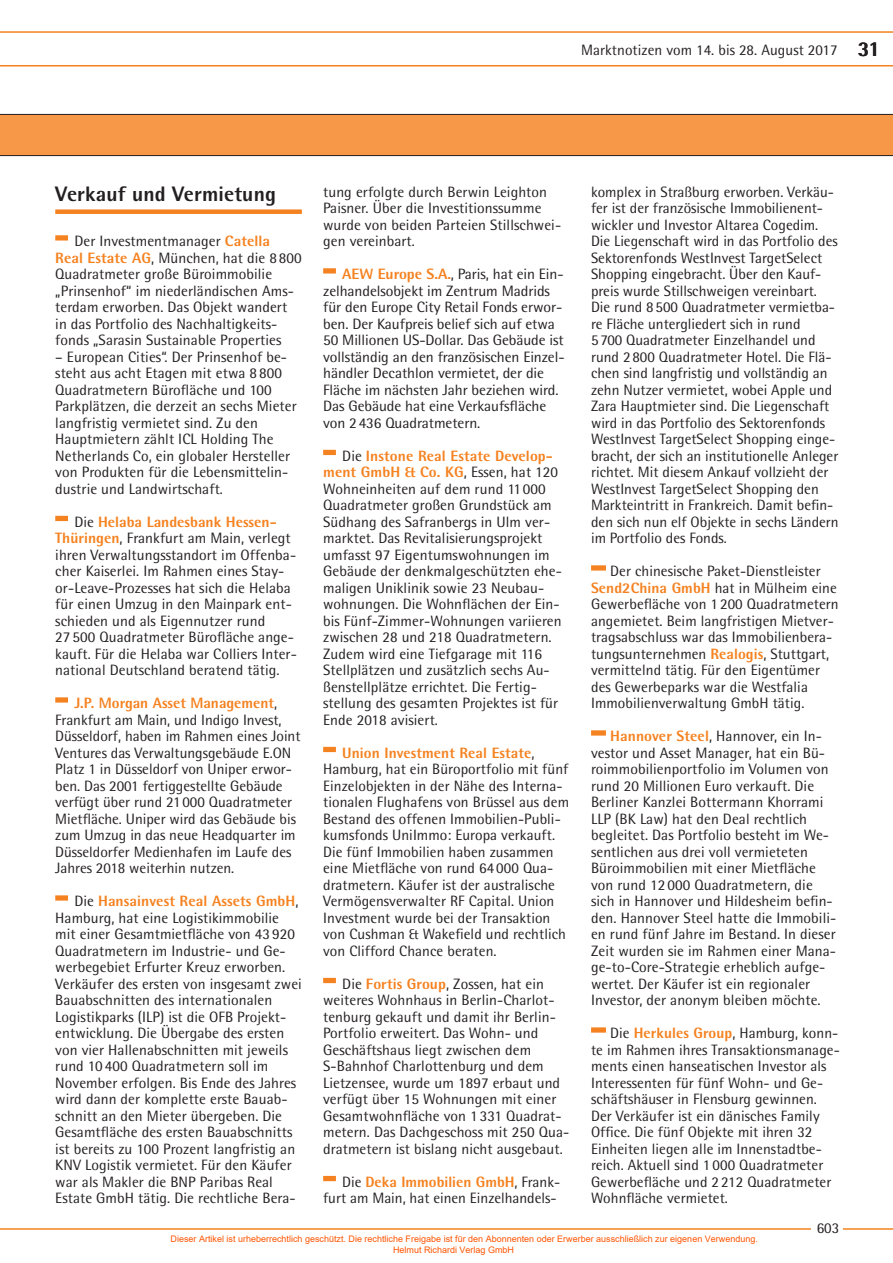
<style>
.page{position:relative;width:893px;height:1263px;background:#fff}
.page>*{position:absolute;margin:0;border:0;box-sizing:border-box;transform-origin:0 0}
.t1{font:800 21px "Rotis Semi Sans";letter-spacing:.005em;color:#231f20}
.t2{font:15px/16.5px "Rotis Semi Sans";letter-spacing:.005em;color:#231f20}
.t3{font:9px/10.8px "Arial";color:#ff5400}
.s1{font-weight:800;color:#f58220}
</style>
<div class="page">
<svg style="left:0;top:31px;width:893px;height:36px"></svg>
<hr style="left:0;top:1228px;width:893px;height:2px;background:#f58220">
<div style="left:0;top:114px;width:893px;height:42px;background:#f79848"></div>
<div style="left:55px;top:209px;width:247px;height:5px;background:#f58220"></div>
<div style="left:55px;top:235px;width:13px;height:6px;background:#f58220"></div>
<div style="left:55px;top:516px;width:13px;height:5px;background:#f58220"></div>
<div style="left:55px;top:697px;width:13px;height:6px;background:#f58220"></div>
<div style="left:55px;top:895px;width:13px;height:6px;background:#f58220"></div>
<div style="left:323px;top:268px;width:13px;height:6px;background:#f58220"></div>
<div style="left:323px;top:450px;width:13px;height:5px;background:#f58220"></div>
<div style="left:323px;top:747px;width:13px;height:5px;background:#f58220"></div>
<div style="left:323px;top:978px;width:13px;height:5px;background:#f58220"></div>
<div style="left:323px;top:1176px;width:13px;height:5px;background:#f58220"></div>
<div style="left:811px;top:1215px;width:32px;height:31px;background:#fff"></div>
<div style="left:591px;top:565px;width:15px;height:6px;background:#f58220"></div>
<div style="left:591px;top:730px;width:15px;height:6px;background:#f58220"></div>
<div style="left:591px;top:1027px;width:15px;height:6px;background:#f58220"></div>
<p class="t2" style="left:581px;top:42px;width:258px">Marktnotizen vom 14. bis 28. August 2017</p>
<h1 class="t1" style="left:858px;top:35px;width:24px">31</h1>
<p class="t2" style="left:591px;top:183px;width:249px">komplex in Straßburg erworben. Verkäu&shy;fer ist der französische Immobilienent&shy;wickler und Investor Altarea Cogedim.<br>Die Liegenschaft wird in das Portfolio des Sektorenfonds WestInvest TargetSelect Shopping eingebracht. Über den Kauf&shy;preis wurde Stillschweigen vereinbart.<br>Die rund 8500 Quadratmeter vermietba&shy;re Fläche untergliedert sich in rund<br>5700 Quadratmeter Einzelhandel und rund 2800 Quadratmeter Hotel. Die Flä&shy;chen sind langfristig und vollständig an zehn Nutzer vermietet, wobei Apple und Zara Hauptmieter sind. Die Liegenschaft wird in das Portfolio des Sektorenfonds WestInvest TargetSelect Shopping einge&shy;bracht, der sich an institutionelle Anleger richtet. Mit diesem Ankauf vollzieht der WestInvest TargetSelect Shopping den Markteintritt in Frankreich. Damit befin&shy;den sich nun elf Objekte in sechs Ländern im Portfolio des Fonds.</p>
<p class="t2" style="left:591px;top:563px;width:249px;text-indent:19px">Der chinesische Paket-Dienstleister <span class="s1">Send2China GmbH</span> hat in Mülheim eine Gewerbefläche von 1 200 Quadratmetern angemietet. Beim langfristigen Mietver&shy;tragsabschluss war das Immobilienbera&shy;tungsunternehmen <span class="s1">Realogis</span>, Stuttgart, vermittelnd tätig. Für den Eigentümer des Gewerbeparks war die Westfalia Immobilienverwaltung GmbH tätig.</p>
<p class="t2" style="left:591px;top:728px;width:247px;text-indent:19px"><span class="s1">Hannover Steel</span>, Hannover, ein In&shy;vestor und Asset Manager, hat ein Bü&shy;roimmobilienportfolio im Volumen von rund 20 Millionen Euro verkauft. Die Berliner Kanzlei Bottermann Khorrami LLP (BK Law) hat den Deal rechtlich begleitet. Das Portfolio besteht im We&shy;sentlichen aus drei voll vermieteten Büroimmobilien mit einer Mietfläche von rund 12 000 Quadratmetern, die sich in Hannover und Hildesheim befin&shy;den. Hannover Steel hatte die Immobili&shy;en rund fünf Jahre im Bestand. In dieser Zeit wurden sie im Rahmen einer Mana&shy;ge-to-Core-Strategie erheblich aufge&shy;wertet. Der Käufer ist ein regionaler Investor, der anonym bleiben möchte.</p>
<p class="t2" style="left:591px;top:1025px;width:249px;text-indent:19px">Die <span class="s1">Herkules Group</span>, Hamburg, konn&shy;te im Rahmen ihres Transaktionsmanage&shy;ments einen hanseatischen Investor als Interessenten für fünf Wohn- und Ge&shy;schäftshäuser in Flensburg gewinnen.<br>Der Verkäufer ist ein dänisches Family Office. Die fünf Objekte mit ihren 32<br>Einheiten liegen alle im Innenstadtbe&shy;reich. Aktuell sind 1 000 Quadratmeter Gewerbefläche und 2 212 Quadratmeter Wohnfläche vermietet.</p>
<p class="t3" style="left:393px;top:1233px;width:366px;text-indent:-223px">Dieser Artikel ist urheberrechtlich geschützt. Die rechtliche Freigabe ist für den Abonnenten oder Erwerber ausschließlich zur eigenen Verwendung.<br>Helmut Richardi Verlag GmbH</p>
<p class="t2" style="left:323px;top:183px;width:240px">tung erfolgte durch Berwin Leighton<br>Paisner. Über die Investitionssumme wurde von beiden Parteien Stillschwei&shy;gen vereinbart.</p>
<p class="t2" style="left:323px;top:266px;width:243px;text-indent:19px"><span class="s1">AEW Europe S.A.</span>, Paris, hat ein Ein&shy;zelhandelsobjekt im Zentrum Madrids für den Europe City Retail Fonds erwor&shy;ben. Der Kaufpreis belief sich auf etwa 50 Millionen US-Dollar. Das Gebäude ist vollständig an den französischen Einzel&shy;händler Decathlon vermietet, der die Fläche im nächsten Jahr beziehen wird.<br>Das Gebäude hat eine Verkaufsfläche von 2436 Quadratmetern.</p>
<p class="t2" style="left:323px;top:447px;width:240px;text-indent:19px">Die <span class="s1">Instone Real Estate Develop&shy;ment GmbH &amp; Co. KG</span>, Essen, hat 120<br>Wohneinheiten auf dem rund 11 000<br>Quadratmeter großen Grundstück am Südhang des Safranbergs in Ulm ver&shy;marktet. Das Revitalisierungsprojekt umfasst 97 Eigentumswohnungen im Gebäude der denkmalgeschützten ehe&shy;maligen Uniklinik sowie 23 Neubau&shy;wohnungen. Die Wohnflächen der Ein&shy;bis Fünf-Zimmer-Wohnungen variieren zwischen 28 und 218 Quadratmetern.<br>Zudem wird eine Tiefgarage mit 116<br>Stellplätzen und zusätzlich sechs Au&shy;ßenstellplätze errichtet. Die Fertig&shy;stellung des gesamten Projektes ist für Ende 2018 avisiert.</p>
<p class="t2" style="left:323px;top:744px;width:247px;text-indent:19px"><span class="s1">Union Investment Real Estate</span>, Hamburg, hat ein Büroportfolio mit fünf Einzelobjekten in der Nähe des Interna&shy;tionalen Flughafens von Brüssel aus dem Bestand des offenen Immobilien-Publi&shy;kumsfonds UniImmo: Europa verkauft.<br>Die fünf Immobilien haben zusammen eine Mietfläche von rund 64 000 Qua&shy;dratmetern. Käufer ist der australische Vermögensverwalter RF Capital. Union Investment wurde bei der Transaktion von Cushman &amp; Wakefield und rechtlich von Clifford Chance beraten.</p>
<p class="t2" style="left:323px;top:975px;width:248px;text-indent:19px">Die <span class="s1">Fortis Group</span>, Zossen, hat ein weiteres Wohnhaus in Berlin-Charlot&shy;tenburg gekauft und damit ihr Berlin-Portfolio erweitert. Das Wohn- und Geschäftshaus liegt zwischen dem S-Bahnhof Charlottenburg und dem Lietzensee, wurde um 1897 erbaut und verfügt über 15 Wohnungen mit einer Gesamtwohnfläche von 1 331 Quadrat&shy;metern. Das Dachgeschoss mit 250 Qua&shy;dratmetern ist bislang nicht ausgebaut.</p>
<p class="t2" style="left:323px;top:1173px;width:238px;text-align:right">Die <span class="s1">Deka Immobilien GmbH</span>, Frank&shy;furt am Main, hat einen Einzelhandels-</p>
<h1 class="t1" style="left:55px;top:180px;width:222px">Verkauf und Vermietung</h1>
<p class="t2" style="left:55px;top:233px;width:248px;text-indent:19px">Der Investmentmanager <span class="s1">Catella<br>Real Estate AG</span>, München, hat die 8 800<br>Quadratmeter große Büroimmobilie „Prinsenhof“ im niederländischen Ams&shy;terdam erworben. Das Objekt wandert in das Portfolio des Nachhaltigkeits&shy;fonds „Sarasin Sustainable Properties</p>
<p class="t2" style="left:55px;top:348px;width:243px">– European Cities“. Der Prinsenhof be&shy;steht aus acht Etagen mit etwa 8 800<br>Quadratmetern Bürofläche und 100<br>Parkplätzen, die derzeit an sechs Mieter langfristig vermietet sind. Zu den Hauptmietern zählt ICL Holding The Netherlands Co, ein globaler Hersteller von Produkten für die Lebensmittelin&shy;dustrie und Landwirtschaft.</p>
<p class="t2" style="left:55px;top:513px;width:243px;text-indent:19px">Die <span class="s1">Helaba Landesbank Hessen-Thüringen</span>, Frankfurt am Main, verlegt ihren Verwaltungsstandort im Offenba&shy;cher Kaiserlei. Im Rahmen eines Stay&shy;or-Leave-Prozesses hat sich die Helaba für einen Umzug in den Mainpark ent&shy;schieden und als Eigennutzer rund<br>27 500 Quadratmeter Bürofläche ange&shy;kauft. Für die Helaba war Colliers Inter&shy;national Deutschland beratend tätig.</p>
<p class="t2" style="left:55px;top:695px;width:247px;text-indent:19px"><span class="s1">J.P. Morgan Asset Management</span>, Frankfurt am Main, und Indigo Invest, Düsseldorf, haben im Rahmen eines Joint Ventures das Verwaltungsgebäude E.ON Platz 1 in Düsseldorf von Uniper erwor&shy;ben. Das 2001 fertiggestellte Gebäude verfügt über rund 21000 Quadratmeter Mietfläche. Uniper wird das Gebäude bis zum Umzug in das neue Headquarter im Düsseldorfer Medienhafen im Laufe des Jahres 2018 weiterhin nutzen.</p>
<p class="t2" style="left:55px;top:893px;width:248px;text-indent:19px">Die <span class="s1">Hansainvest Real Assets GmbH</span>, Hamburg, hat eine Logistikimmobilie mit einer Gesamtmietfläche von 43 920<br>Quadratmetern im Industrie- und Ge&shy;werbegebiet Erfurter Kreuz erworben.<br>Verkäufer des ersten von insgesamt zwei Bauabschnitten des internationalen Logistikparks (ILP) ist die OFB Projekt&shy;entwicklung. Die Übergabe des ersten von vier Hallenabschnitten mit jeweils rund 10 400 Quadratmetern soll im November erfolgen. Bis Ende des Jahres wird dann der komplette erste Bauab&shy;schnitt an den Mieter übergeben. Die Gesamtfläche des ersten Bauabschnitts ist bereits zu 100 Prozent langfristig an KNV Logistik vermietet. Für den Käufer war als Makler die BNP Paribas Real Estate GmbH tätig. Die rechtliche Bera-</p>
<p class="t2" style="left:817px;top:1219px;width:24px">603</p>
</div>
